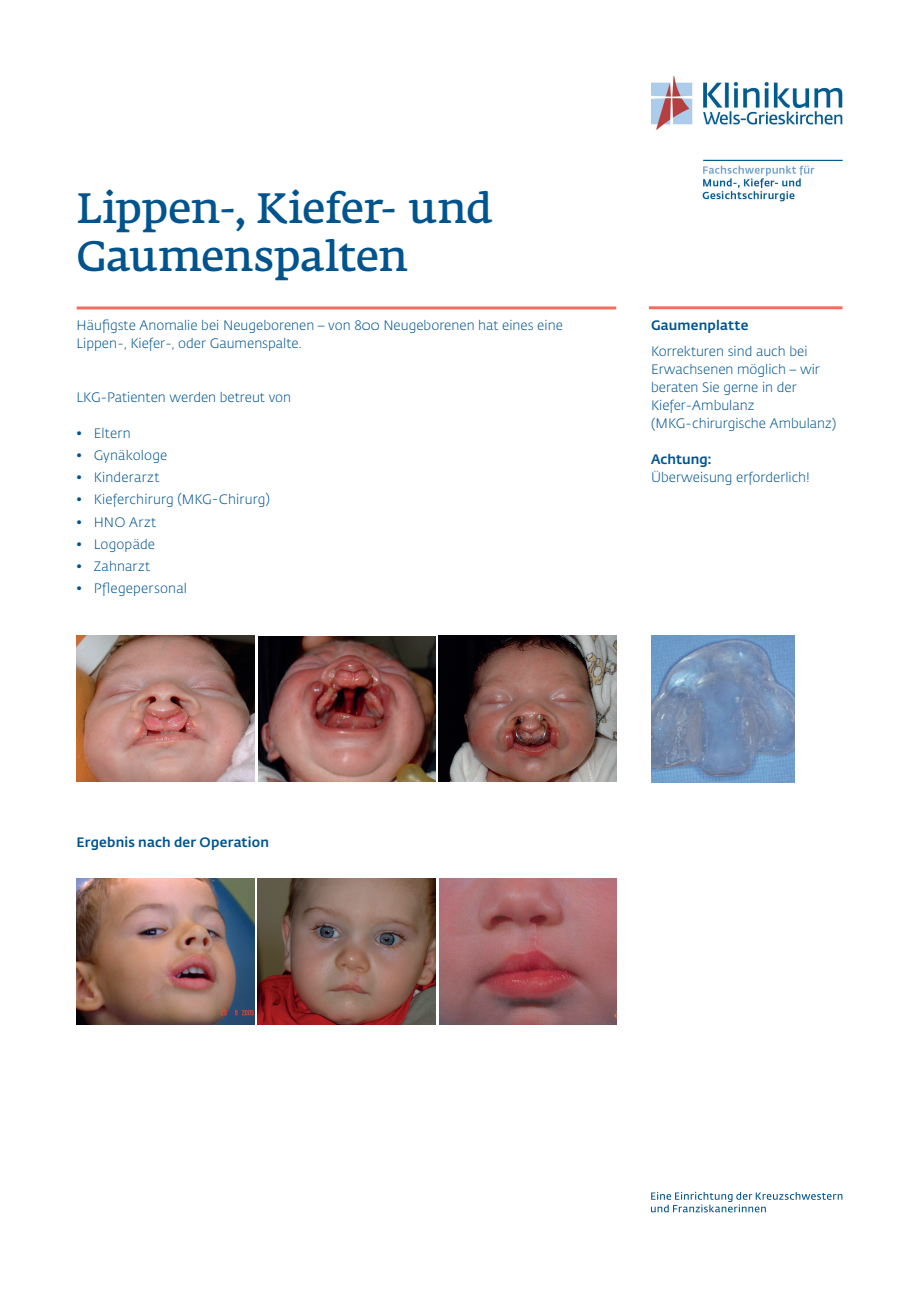
<style>
.page{position:relative;width:919px;height:1289px;background:#fff}
.page>*{position:absolute;margin:0;border:0;box-sizing:border-box;transform-origin:0 0}
.t1{font:42px/48px "Fedra Serif A Std Demi";letter-spacing:-.01em;color:#00548e}
.t2{font:300 13.5px/18px "Fedra Sans Std";color:#00548e}
.t3{font:500 13.5px "Fedra Sans Std";letter-spacing:.01em;color:#00548e}
</style>
<div class="page">
<svg style="left:651px;top:1191px;width:191px;height:21px"></svg>
<hr style="left:77px;top:306px;width:539px;height:3px;background:#f26f5f">
<hr style="left:649px;top:306px;width:193px;height:3px;background:#f26f5f">
<img style="left:651px;top:77px;width:191px;height:125px">
<img style="left:651px;top:635px;width:143px;height:147px">
<img style="left:77px;top:636px;width:177px;height:145px">
<img style="left:258px;top:636px;width:177px;height:145px">
<img style="left:438px;top:636px;width:178px;height:145px">
<img style="left:77px;top:878px;width:177px;height:146px">
<img style="left:257px;top:878px;width:178px;height:146px">
<img style="left:439px;top:878px;width:177px;height:146px">
<h1 class="t1" style="left:77px;top:187px;width:417px">Lippen-, Kiefer- und<br>Gaumenspalten</h1>
<p class="t2" style="left:77px;top:316px;width:487px">Häufigste Anomalie bei Neugeborenen – von 800 Neugeborenen hat eines eine<br>Lippen-, Kiefer-, oder Gaumenspalte.</p>
<p class="t2" style="left:77px;top:388px;width:216px">LKG-Patienten werden betreut von</p>
<p class="t2" style="left:77px;top:424px;width:56px">• Eltern</p>
<p class="t2" style="left:77px;top:446px;width:92px">• Gynäkologe</p>
<p class="t2" style="left:77px;top:468px;width:84px">• Kinderarzt</p>
<p class="t2" style="left:77px;top:491px;width:195px">• Kieferchirurg (MKG-Chirurg)</p>
<p class="t2" style="left:77px;top:513px;width:81px">• HNO Arzt</p>
<p class="t2" style="left:77px;top:535px;width:80px">• Logopäde</p>
<p class="t2" style="left:77px;top:557px;width:75px">• Zahnarzt</p>
<p class="t2" style="left:77px;top:580px;width:112px">• Pflegepersonal</p>
<p class="t3" style="left:651px;top:316px;width:99px">Gaumenplatte</p>
<p class="t2" style="left:651px;top:342px;width:187px">Korrekturen sind auch bei<br>Erwachsenen möglich – wir beraten Sie gerne in der<br>Kiefer-Ambulanz (MKG-chirurgische Ambulanz)</p>
<p class="t3" style="left:651px;top:451px;width:62px">Achtung:</p>
<p class="t2" style="left:651px;top:468px;width:160px">Überweisung erforderlich!</p>
<p class="t3" style="left:77px;top:833px;width:194px">Ergebnis nach der Operation</p>
</div>
